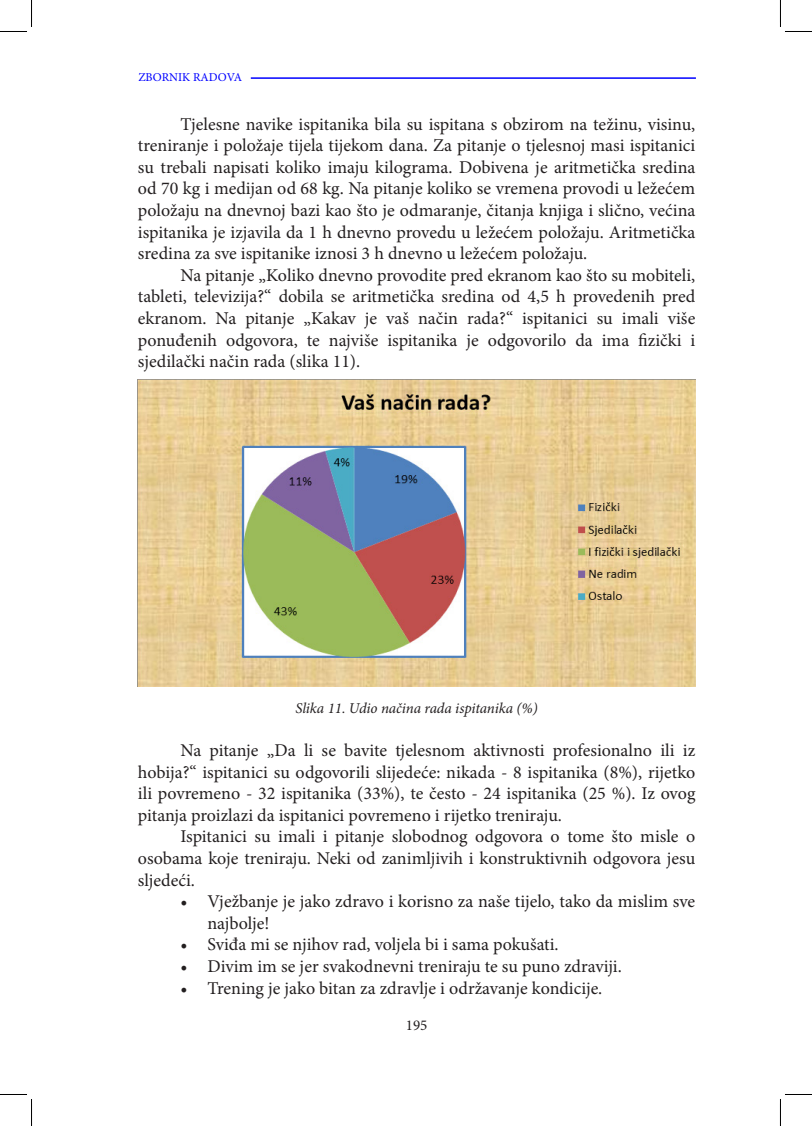
<style>
.page{position:relative;width:812px;height:1126px;background:#fff}
.page>*{position:absolute;margin:0;border:0;box-sizing:border-box;transform-origin:0 0}
.t1{font:18px/21.6px "Minion Pro";color:#231f20;text-align:justify}
.t2{font:italic 15px "Minion Pro";letter-spacing:-.005em;color:#231f20}
.t3{font:15px "Minion Pro";color:#231f20}
.t4{font:12px "Minion Pro";color:#00f}
</style>
<div class="page">
<hr style="left:251px;top:77px;width:444px;height:2px;background:#00f">
<img style="left:138px;top:379px;width:557px;height:307px">
<svg style="left:0;top:0;width:32px;height:32px"></svg>
<svg style="left:0;top:1094px;width:32px;height:32px"></svg>
<svg style="left:780px;top:0;width:31px;height:32px"></svg>
<svg style="left:780px;top:1094px;width:31px;height:32px"></svg>
<p class="t4" style="left:138px;top:69px;width:105px">ZBORNIK RADOVA</p>
<p class="t1" style="left:138px;top:113px;width:559px;text-indent:43px">Tjelesne navike ispitanika bila su ispitana s obzirom na težinu, visinu, treniranje i položaje tijela tijekom dana. Za pitanje o tjelesnoj masi ispitanici su trebali napisati koliko imaju kilograma. Dobivena je aritmetička sredina od 70 kg i medijan od 68 kg. Na pitanje koliko se vremena provodi u ležećem položaju na dnevnoj bazi kao što je odmaranje, čitanja knjiga i slično, većina ispitanika je izjavila da 1 h dnevno provedu u ležećem položaju. Aritmetička sredina za sve ispitanike iznosi 3 h dnevno u ležećem položaju.</p>
<p class="t1" style="left:138px;top:264px;width:559px;text-indent:43px">Na pitanje „Koliko dnevno provodite pred ekranom kao što su mobiteli, tableti, televizija?“ dobila se aritmetička sredina od 4,5 h provedenih pred ekranom. Na pitanje „Kakav je vaš način rada?“ ispitanici su imali više ponuđenih odgovora, te najviše ispitanika je odgovorilo da ima fizički i sjedilački način rada (slika 11).</p>
<p class="t2" style="left:295px;top:698px;width:244px">Slika 11. Udio načina rada ispitanika (%)</p>
<p class="t1" style="left:138px;top:740px;width:559px;text-indent:43px">Na pitanje „Da li se bavite tjelesnom aktivnosti profesionalno ili iz hobija?“ ispitanici su odgovorili slijedeće: nikada - 8 ispitanika (8%), rijetko ili povremeno - 32 ispitanika (33%), te često - 24 ispitanika (25 %). Iz ovog pitanja proizlazi da ispitanici povremeno i rijetko treniraju.</p>
<p class="t1" style="left:138px;top:826px;width:559px;text-indent:43px">Ispitanici su imali i pitanje slobodnog odgovora o tome što misle o osobama koje treniraju. Neki od zanimljivih i konstruktivnih odgovora jesu sljedeći.</p>
<p class="t1" style="left:207px;top:891px;width:489px;text-indent:-27px">• Vježbanje je jako zdravo i korisno za naše tijelo, tako da mislim sve najbolje!</p>
<p class="t1" style="left:180px;top:934px;width:379px">• Sviđa mi se njihov rad, voljela bi i sama pokušati.</p>
<p class="t1" style="left:180px;top:956px;width:442px">• Divim im se jer svakodnevni treniraju te su puno zdraviji.</p>
<p class="t1" style="left:180px;top:977px;width:423px">• Trening je jako bitan za zdravlje i održavanje kondicije.</p>
<p class="t3" style="left:406px;top:1015px;width:23px">195</p>
</div>
